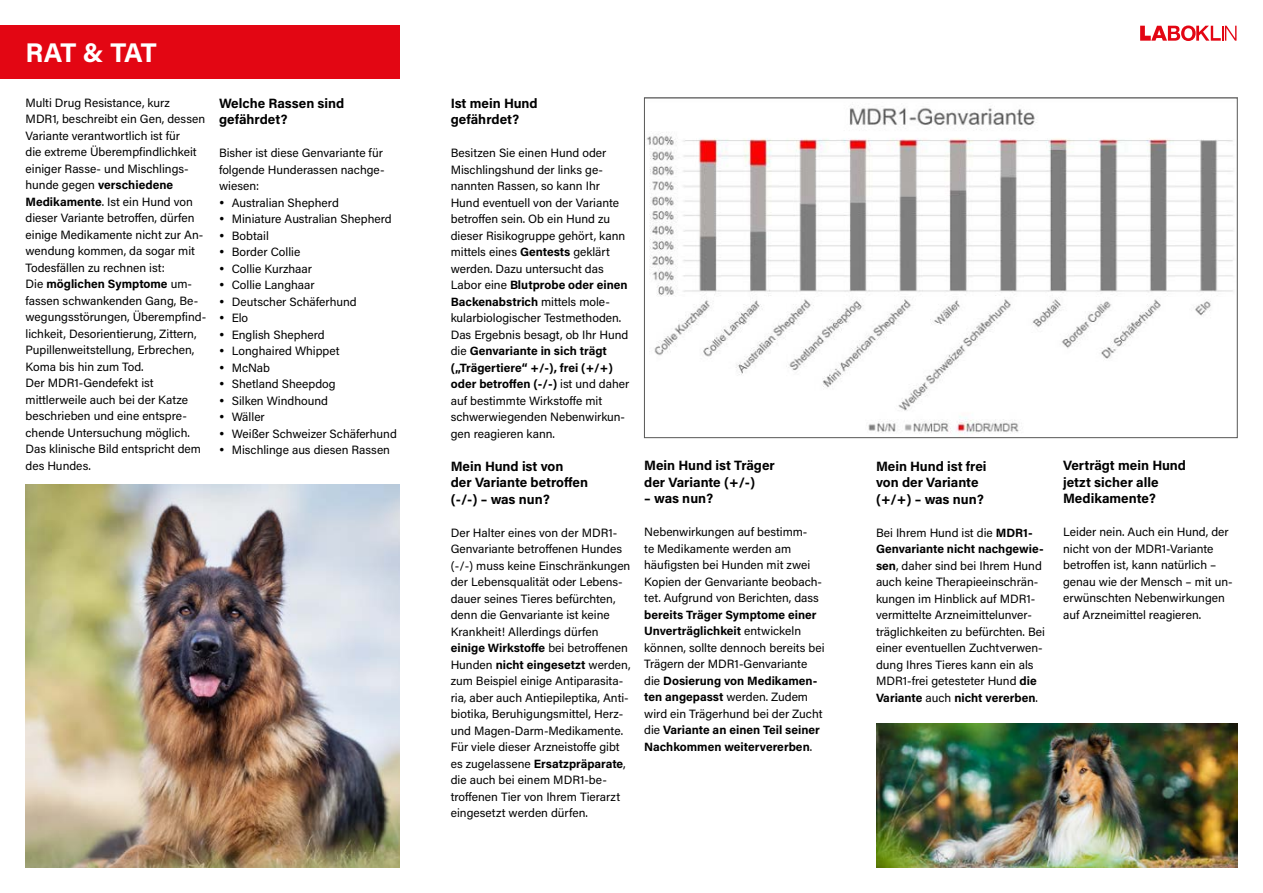
<style>
.page{position:relative;width:1263px;height:893px;background:#fff}
.page>*{position:absolute;margin:0;border:0;box-sizing:border-box;transform-origin:0 0}
.t1{font:700 27px "Acumin Pro";letter-spacing:-.075em;color:#fff}
.t2{font:700 13.5px/16.5px "Acumin Pro";color:#000}
.t3{font:12px/16.5px "Acumin Pro";color:#000}
.t4{font:700 12px/16.5px "Acumin Pro";color:#000}
.s1{font-weight:700}
.s2{font-weight:400}
</style>
<div class="page">
<svg style="left:1140px;top:26px;width:96px;height:15px"></svg>
<img style="left:646px;top:107px;width:588px;height:326px">
<img style="left:26px;top:485px;width:374px;height:382px">
<img style="left:876px;top:724px;width:361px;height:143px">
<div style="left:0;top:26px;width:400px;height:53px;background:#e30613"></div>
<h1 class="t1" style="left:26px;top:34px;width:133px">RAT &amp; TAT</h1>
<p class="t3" style="left:26px;top:94px;width:182px">Multi Drug Resistance, kurz<br>MDR1, beschreibt ein Gen, dessen<br>Variante verantwortlich ist für<br>die extreme Überempfindlichkeit einiger Rasse- und Mischlings&shy;hunde gegen <span class="s1">verschiedene<br>Medikamente</span>. Ist ein Hund von dieser Variante betroffen, dürfen einige Medikamente nicht zur An&shy;wendung kommen, da sogar mit<br>Todesfällen zu rechnen ist:<br>Die <span class="s1">möglichen Symptome</span> um&shy;fassen schwankenden Gang, Be&shy;wegungsstörungen, Überempfind&shy;lichkeit, Desorientierung, Zittern,<br>Pupillenweitstellung, Erbrechen,<br>Koma bis hin zum Tod.<br>Der MDR1-Gendefekt ist mittlerweile auch bei der Katze beschrieben und eine entspre&shy;chende Untersuchung möglich.<br>Das klinische Bild entspricht dem des Hundes.</p>
<p class="t2" style="left:219px;top:94px;width:127px">Welche Rassen sind gefährdet?</p>
<p class="t3" style="left:219px;top:144px;width:165px">Bisher ist diese Genvariante für</p>
<p class="t3" style="left:219px;top:161px;width:167px">folgende Hunderassen nachge-</p>
<p class="t3" style="left:219px;top:177px;width:42px">wiesen:</p>
<p class="t3" style="left:232px;top:194px;width:109px">Australian Shepherd</p>
<p class="t3" style="left:232px;top:210px;width:161px">Miniature Australian Shepherd</p>
<p class="t3" style="left:232px;top:227px;width:39px">Bobtail</p>
<p class="t3" style="left:232px;top:243px;width:70px">Border Collie</p>
<p class="t3" style="left:232px;top:260px;width:82px">Collie Kurzhaar</p>
<p class="t3" style="left:232px;top:276px;width:85px">Collie Langhaar</p>
<p class="t3" style="left:232px;top:293px;width:127px">Deutscher Schäferhund</p>
<p class="t3" style="left:232px;top:309px;width:18px">Elo</p>
<p class="t3" style="left:232px;top:326px;width:94px">English Shepherd</p>
<p class="t3" style="left:232px;top:342px;width:109px">Longhaired Whippet</p>
<p class="t3" style="left:232px;top:359px;width:40px">McNab</p>
<p class="t3" style="left:232px;top:375px;width:105px">Shetland Sheepdog</p>
<p class="t3" style="left:232px;top:392px;width:98px">Silken Windhound</p>
<p class="t3" style="left:232px;top:408px;width:35px">Wäller</p>
<p class="t3" style="left:232px;top:425px;width:167px">Weißer Schweizer Schäferhund</p>
<p class="t3" style="left:232px;top:441px;width:160px">Mischlinge aus diesen Rassen</p>
<p class="t2" style="left:451px;top:94px;width:88px">Ist mein Hund gefährdet?</p>
<p class="t3" style="left:451px;top:144px;width:180px">Besitzen Sie einen Hund oder<br>Mischlingshund der links ge&shy;nannten Rassen, so kann Ihr<br>Hund eventuell von der Variante betroffen sein. Ob ein Hund zu dieser Risikogruppe gehört, kann mittels eines <span class="s1">Gentests</span> geklärt werden. Dazu untersucht das<br>Labor eine <span class="s1">Blutprobe oder einen<br>Backenabstrich</span> mittels mole&shy;kularbiologischer Testmethoden.<br>Das Ergebnis besagt, ob Ihr Hund die <span class="s1">Genvariante in sich trägt („Trägertiere“ +/-), frei (+/+) oder betroffen (-/-)</span> ist und daher auf bestimmte Wirkstoffe mit schwerwiegenden Nebenwirkun&shy;gen reagieren kann.</p>
<p class="t2" style="left:451px;top:457px;width:139px">Mein Hund ist von<br>der Variante betroffen (-/-) – was nun?</p>
<p class="t3" style="left:451px;top:524px;width:181px">Der Halter eines von der MDR1-<br>Genvariante betroffenen Hundes (-/-) muss keine Einschränkungen der Lebensqualität oder Lebens&shy;dauer seines Tieres befürchten, denn die Genvariante ist keine<br>Krankheit! Allerdings dürfen <span class="s1">einige Wirkstoffe</span> bei betroffenen<br>Hunden <span class="s1">nicht eingesetzt</span> werden, zum Beispiel einige Antiparasita&shy;ria, aber auch Antiepileptika, Anti&shy;biotika, Beruhigungsmittel, Herz&shy;und Magen-Darm-Medikamente.<br>Für viele dieser Arzneistoffe gibt es zugelassene <span class="s1">Ersatzpräparate</span>, die auch bei einem MDR1-be&shy;troffenen Tier von Ihrem Tierarzt eingesetzt werden dürfen.</p>
<p class="t2" style="left:644px;top:457px;width:132px">Mein Hund ist Träger der Variante (+/-)</p>
<p class="t2" style="left:644px;top:490px;width:70px">– was nun?</p>
<p class="t3" style="left:644px;top:523px;width:179px">Nebenwirkungen auf bestimm-<br>te Medikamente werden am häufigsten bei Hunden mit zwei<br>Kopien der Genvariante beobach&shy;tet. Aufgrund von Berichten, dass</p>
<p class="t4" style="left:644px;top:606px;width:182px">bereits Träger Symptome einer<br>Unverträglichkeit <span class="s2">entwickeln können, sollte dennoch bereits bei<br>Trägern der MDR1-Genvariante die</span> Dosierung von Medikamen&shy;ten angepasst <span class="s2">werden. Zudem wird ein Trägerhund bei der Zucht die</span> Variante an einen Teil seiner<br>Nachkommen weitervererben<span class="s2">.</span></p>
<p class="t2" style="left:876px;top:457px;width:112px">Mein Hund ist frei von der Variante (+/+) – was nun?</p>
<p class="t3" style="left:876px;top:524px;width:170px">Bei Ihrem Hund ist die <span class="s1">MDR1-<br>Genvariante nicht nachgewie&shy;sen</span>, daher sind bei Ihrem Hund auch keine Therapieeinschrän&shy;kungen im Hinblick auf MDR1- vermittelte Arzneimittelunver&shy;träglichkeiten zu befürchten. Bei einer eventuellen Zuchtverwen&shy;dung Ihres Tieres kann ein als<br>MDR1-frei getesteter Hund <span class="s1">die<br>Variante</span> auch <span class="s1">nicht vererben</span>.</p>
<p class="t2" style="left:1063px;top:457px;width:124px">Verträgt mein Hund jetzt sicher alle<br>Medikamente?</p>
<p class="t3" style="left:1063px;top:523px;width:171px">Leider nein. Auch ein Hund, der nicht von der MDR1-Variante betroffen ist, kann natürlich – genau wie der Mensch – mit un&shy;erwünschten Nebenwirkungen auf Arzneimittel reagieren.</p>
</div>
